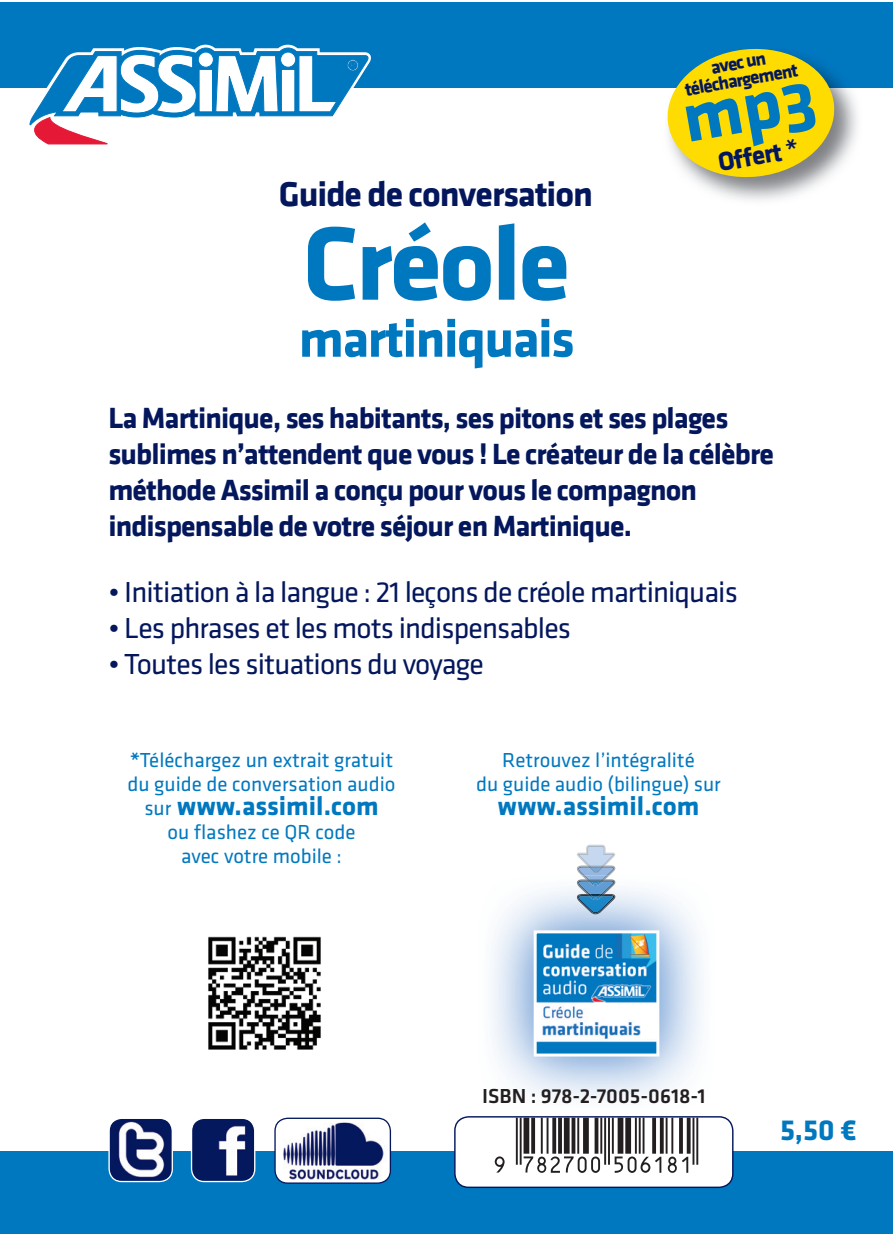
<style>
.page{position:relative;width:893px;height:1234px;background:#fff}
.page>*{position:absolute;margin:0;border:0;box-sizing:border-box;transform-origin:0 0}
.t1{font:700 108px "Klavika";letter-spacing:-.03em;color:#0078c0}
.t2{font:60px "Ean P30 Lfz";color:#231f20}
.t3{font:700 54px "Klavika";letter-spacing:-.03em;color:#0078c0}
.t4{font:700 36px "Klavika";letter-spacing:-.03em;color:#04175c}
.t5{font:700 30px/36px "Klavika";letter-spacing:-.03em;color:#04175c}
.t6{font:30px "Klavika";letter-spacing:-.03em;color:#04175c}
.t7{font:700 30px "Klavika";color:#0078c0}
.t8{font:700 27px "Klavika";color:#0078c0}
.t9{font:700 27px "Klavika";color:#04175c}
.t10{font:21px/24px "Klavika";color:#0078c0;text-align:center}
.t11{font:500 21px "Klavika";color:#231f20}
.t12{font:700 19.2px/17.4px "Klavika";color:#04175c;text-align:center}
.s1{font-weight:700}
.s2{font-weight:400;font-size:21px}
</style>
<div class="page">
<div style="left:0;top:1150px;width:893px;height:83px;background:#0078c0"></div>
<div style="left:0;top:2px;width:893px;height:85px;background:#0078c0"></div>
<img style="left:663px;top:80px;width:199px;height:121px">
<svg style="left:26px;top:45px;width:345px;height:100px"></svg>
<svg style="left:191px;top:1119px;width:64px;height:62px;background:#3d4d83"></svg>
<svg style="left:274px;top:1117px;width:117px;height:66px"></svg>
<svg style="left:108px;top:1119px;width:65px;height:62px;background:#5f6b97"></svg>
<div style="left:454px;top:1116px;width:279px;height:71px;background:#fff"></div>
<img style="left:492px;top:889px;width:210px;height:210px">
<svg style="left:534px;top:930px;width:125px;height:126px"></svg>
<img style="left:574px;top:884px;width:43px;height:30px">
<svg style="left:586px;top:893px;width:19px;height:6px"></svg>
<svg style="left:576px;top:844px;width:40px;height:40px"></svg>
<img style="left:208px;top:936px;width:113px;height:114px">
<svg style="left:664px;top:48px;width:174px;height:133px"></svg>
<p class="t12" style="left:680px;top:64px;width:116px;rotate:-10deg">avec un téléchargement</p>
<p class="t4" style="left:279px;top:174px;width:316px">Guide de conversation</p>
<p class="t1" style="left:303px;top:204px;width:270px">Créole</p>
<p class="t3" style="left:299px;top:309px;width:277px">martiniquais</p>
<p class="t9" style="left:716px;top:148px;width:83px;rotate:-10deg">Offert *</p>
<p class="t5" style="left:108px;top:399px;width:667px">La Martinique, ses habitants, ses pitons et ses plages sublimes n’attendent que vous ! Le créateur de la célèbre méthode Assimil a conçu pour vous le compagnon indispensable de votre séjour en Martinique.</p>
<p class="t6" style="left:108px;top:575px;width:631px">• Initiation à la langue : 21 leçons de créole martiniquais</p>
<p class="t6" style="left:108px;top:611px;width:464px">• Les phrases et les mots indispensables</p>
<p class="t6" style="left:108px;top:647px;width:377px">• Toutes les situations du voyage</p>
<p class="t10" style="left:128px;top:748px;width:269px;text-align:left"><span class="s1">*</span>Téléchargez un extrait gratuit du guide de conversation audio</p>
<p class="t8" style="left:144px;top:791px;width:236px"><span class="s2">sur</span> www.assimil.com</p>
<p class="t10" style="left:167px;top:820px;width:190px">ou flashez ce QR code avec votre mobile :</p>
<p class="t10" style="left:476px;top:748px;width:246px">Retrouvez l’intégralité<br>du guide audio (bilingue) sur</p>
<p class="t8" style="left:498px;top:791px;width:203px">www.assimil.com</p>
<p class="t11" style="left:482px;top:1084px;width:225px">ISBN : 978-2-7005-0618-1</p>
<p class="t2" style="left:495px;top:1117px;width:205px">9:HSMHKA=ZU[V]V:</p>
<p class="t7" style="left:780px;top:1112px;width:78px">5,50 €</p>
</div>
